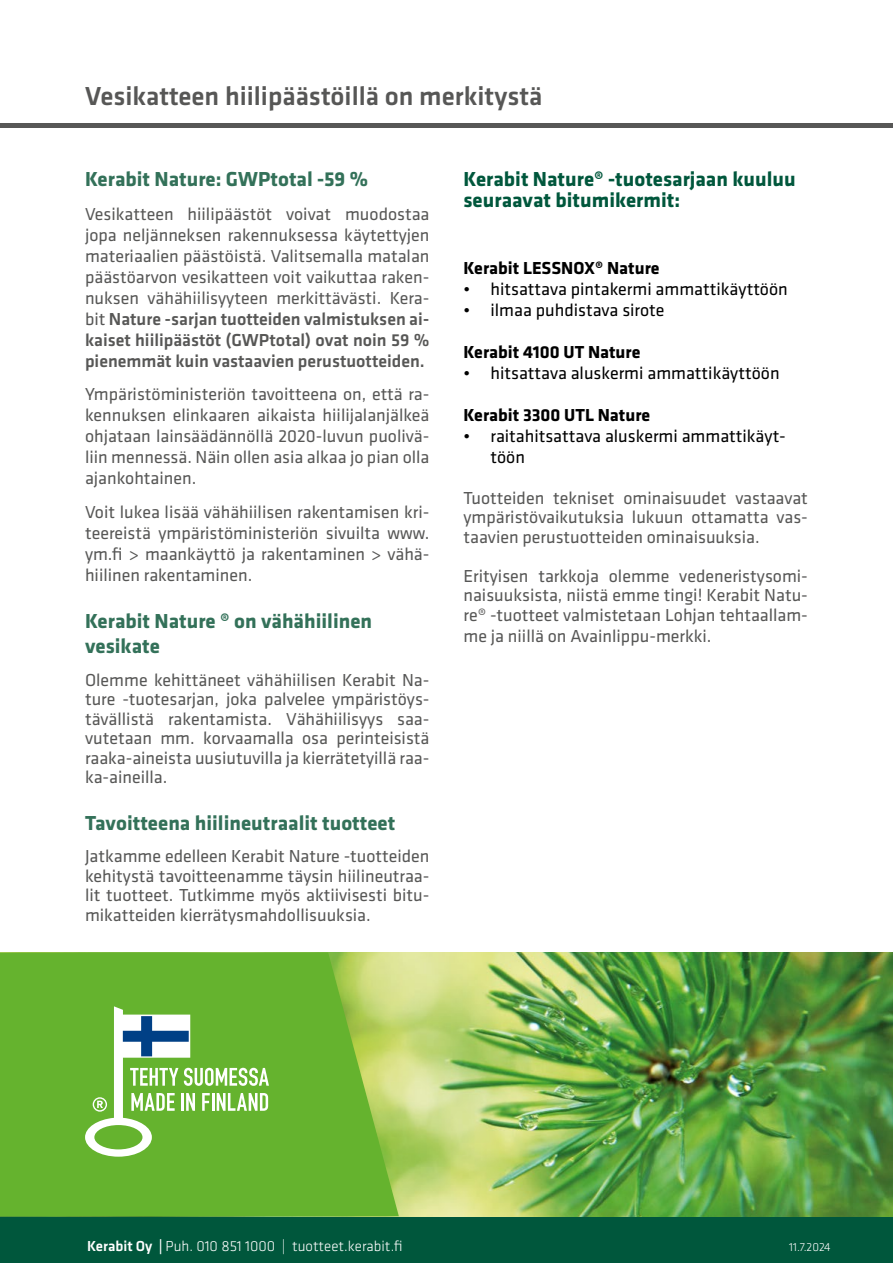
<style>
.page{position:relative;width:893px;height:1263px;background:#fff}
.page>*{position:absolute;margin:0;border:0;box-sizing:border-box;transform-origin:0 0}
.t1{font:500 27px "Klavika";color:#575756}
.t2{font:700 21px/25.5px "Klavika";color:#337159}
.t3{font:700 21px/21px "Klavika";color:#00573c}
.t4{font:18px/21px "Klavika";color:#575756;text-align:justify}
.t5{font:18px/21px "Klavika";color:#000}
.t6{font:700 18px "Klavika";color:#000}
.t7{font:300 15px "Klavika";color:#fff}
.t8{font:300 12px "Klavika";letter-spacing:-.005em;color:#fff}
.s1{font-weight:500}
</style>
<div class="page">
<div style="left:0;top:1216px;width:893px;height:47px;background:#00573c"></div>
<div style="left:0;top:123px;width:893px;height:5px;background:#575756"></div>
<img style="left:399px;top:952px;width:494px;height:264px">
<svg style="left:0;top:952px;width:399px;height:264px;background:#6eb634"></svg>
<svg style="left:85px;top:1006px;width:184px;height:151px"></svg>
<h1 class="t1" style="left:85px;top:82px;width:459px">Vesikatteen hiilipäästöillä on merkitystä</h1>
<p class="t2" style="left:85px;top:167px;width:284px">Kerabit Nature: GWPtotal -59 %</p>
<p class="t4" style="left:85px;top:203px;width:346px">Vesikatteen hiilipäästöt voivat muodostaa jopa neljänneksen rakennuksessa käytettyjen materiaalien päästöistä. Valitsemalla matalan päästöarvon vesikatteen voit vaikuttaa raken&shy;nuksen vähähiilisyyteen merkittävästi. Kera&shy;bit <span class="s1">Nature -sarjan tuotteiden valmistuksen ai&shy;kaiset hiilipäästöt (GWPtotal) ovat noin 59 % pienemmät kuin vastaavien perustuotteiden.</span></p>
<p class="t4" style="left:85px;top:384px;width:346px">Ympäristöministeriön tavoitteena on, että ra&shy;kennuksen elinkaaren aikaista hiilijalanjälkeä ohjataan lainsäädännöllä 2020-luvun puolivä&shy;liin mennessä. Näin ollen asia alkaa jo pian olla ajankohtainen.</p>
<p class="t4" style="left:85px;top:502px;width:346px">Voit lukea lisää vähähiilisen rakentamisen kri&shy;teereistä ympäristöministeriön sivuilta www. ym.fi &gt; maankäyttö ja rakentaminen &gt; vähä&shy;hiilinen rakentaminen.</p>
<p class="t2" style="left:85px;top:609px;width:289px">Kerabit Nature ® on vähähiilinen vesikate</p>
<p class="t4" style="left:85px;top:670px;width:346px;line-height:19.5px">Olemme kehittäneet vähähiilisen Kerabit Na&shy;ture -tuotesarjan, joka palvelee ympäristöys&shy;tävällistä rakentamista. Vähähiilisyys saa&shy;vutetaan mm. korvaamalla osa perinteisistä raaka-aineista uusiutuvilla ja kierrätetyillä raa&shy;ka-aineilla.</p>
<p class="t2" style="left:85px;top:811px;width:312px">Tavoitteena hiilineutraalit tuotteet</p>
<p class="t4" style="left:85px;top:847px;width:346px;line-height:19.5px">Jatkamme edelleen Kerabit Nature -tuotteiden kehitystä tavoitteenamme täysin hiilineutraa&shy;lit tuotteet. Tutkimme myös aktiivisesti bitu&shy;mikatteiden kierrätysmahdollisuuksia.</p>
<p class="t3" style="left:463px;top:169px;width:334px">Kerabit Nature® -tuotesarjaan kuuluu seuraavat bitumikermit:</p>
<p class="t6" style="left:463px;top:259px;width:198px">Kerabit LESSNOX® Nature</p>
<p class="t5" style="left:463px;top:279px;width:326px">• hitsattava pintakermi ammattikäyttöön</p>
<p class="t5" style="left:463px;top:300px;width:203px">• ilmaa puhdistava sirote</p>
<p class="t6" style="left:463px;top:343px;width:179px">Kerabit 4100 UT Nature</p>
<p class="t5" style="left:463px;top:363px;width:318px">• hitsattava aluskermi ammattikäyttöön</p>
<p class="t6" style="left:463px;top:406px;width:188px">Kerabit 3300 UTL Nature</p>
<p class="t5" style="left:490px;top:426px;width:297px;text-indent:-27px">• raitahitsattava aluskermi ammattikäyt&shy;töön</p>
<p class="t4" style="left:463px;top:488px;width:346px;line-height:19.5px">Tuotteiden tekniset ominaisuudet vastaavat ympäristövaikutuksia lukuun ottamatta vas&shy;taavien perustuotteiden ominaisuuksia.</p>
<p class="t4" style="left:463px;top:566px;width:346px;line-height:20px">Erityisen tarkkoja olemme vedeneristysomi&shy;naisuuksista, niistä emme tingi! Kerabit Natu&shy;re® -tuotteet valmistetaan Lohjan tehtaallam&shy;me ja niillä on Avainlippu-merkki.</p>
<p class="t7" style="left:87px;top:1237px;width:317px"><span class="s1">Kerabit Oy |</span> Puh. 010 851 1000 | tuotteet.kerabit.fi</p>
<p class="t8" style="left:789px;top:1240px;width:43px">11.7.2024</p>
</div>
